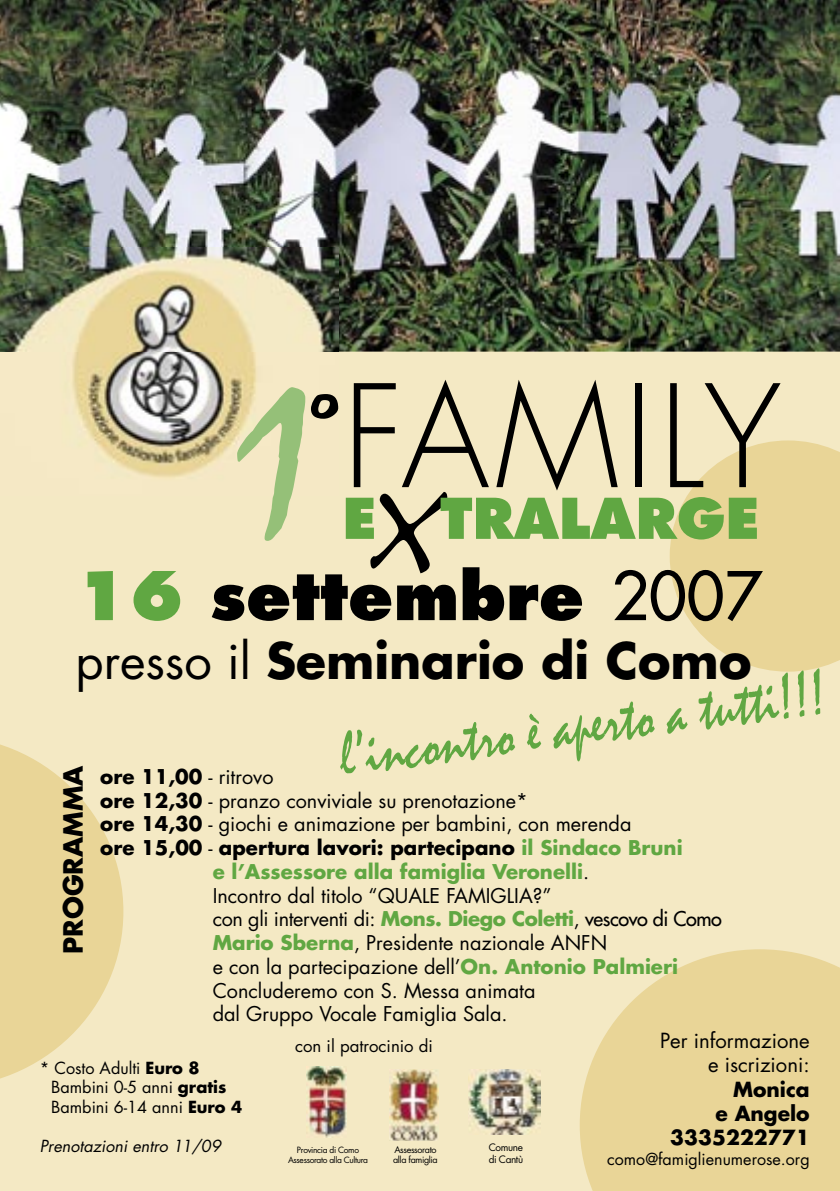
<style>
.page{position:relative;width:840px;height:1191px;background:#fff}
.page>*{position:absolute;margin:0;border:0;box-sizing:border-box;transform-origin:0 0}
.t1{font:216.8px "Mistral";color:#95c078}
.t2{font:300 137.8px "Futura";letter-spacing:.04em;color:#000}
.t3{font:129.2px "Handwriting Dakota";color:#000}
.t4{font:800 65.2px "Futura";color:#000}
.t5{font:64.6px "Mistral";color:#60a742;scale:.82 1}
.t6{font:800 54.6px "Futura";color:#60a742}
.t7{font:700 48.8px "Futura";color:#000}
.t8{font:700 25.8px "Futura";color:#000}
.t9{font:20.2px/24.4px "Futura";color:#000;text-align:right}
.t10{font:700 20.2px/24.4px "Futura";color:#000;text-align:right}
.t11{font:19.8px "Futura";color:#000}
.t12{font:700 19.8px "Futura";color:#000}
.t13{font:19.8px "Futura";letter-spacing:-.02em;color:#000}
.t14{font:700 19.8px "Futura";color:#60a742}
.t15{font:16.8px "Futura";color:#000}
.t16{font:16.2px/19.4px "Futura";color:#000}
.t17{font:italic 16.2px "Futura";color:#000}
.t18{font:10px/12px "Futura";letter-spacing:-.04em;color:#000}
.t19{font:9px/10px "Futura";letter-spacing:-.04em;color:#000}
.t20{font:8.4px/10px "Futura";letter-spacing:-.04em;color:#000;text-align:center}
.s1{font-family:"Mistral";font-weight:400;font-size:143.6px}
.s2{color:#60a742}
.s3{font-weight:400}
.s4{font-weight:700}
.s5{font-weight:400;color:#000}
.s6{font-weight:700;color:#60a742}
.s7{font-style:inherit}
</style>
<div class="page">
<div style="left:0;top:0;width:839px;height:1191px;background:#f4e9c4"></div>
<svg style="left:579px;top:949px;width:260px;height:242px;fill:#e9d597"></svg>
<svg style="left:0;top:744px;width:123px;height:335px;fill:#e9d597"></svg>
<img style="left:0;top:0;width:839px;height:351px">
<svg style="left:669px;top:440px;width:170px;height:231px"></svg>
<img style="left:0;top:248px;width:338px;height:230px">
<img style="left:389px;top:1069px;width:49px;height:71px">
<img style="left:306px;top:1067px;width:40px;height:70px">
<img style="left:468px;top:1069px;width:72px;height:66px">
<h2 class="t2" style="left:284px;top:348px;width:498px"><span class="s1">°</span>FAMILY</h2>
<h1 class="t1" style="left:232px;top:332px;width:85px">1</h1>
<h3 class="t3" style="left:360px;top:453px;width:81px">X</h3>
<h3 class="t6" style="left:440px;top:485px;width:321px">TRALARGE</h3>
<h3 class="t4" style="left:75px;top:555px;width:687px"><span class="s2">16</span> settembre <span class="s3">2007</span></h3>
<h3 class="t7" style="left:75px;top:626px;width:677px"><span class="s3">presso il</span> Seminario di Como</h3>
<h3 class="t6" style="left:342px;top:485px;width:36px">E</h3>
<h3 class="t5" style="left:335px;top:718px;width:598px;rotate:-7deg">l’incontro è aperto a tutti!!!</h3>
<h3 class="t8" style="left:55px;top:953px;width:190px;rotate:-90deg">PROGRAMMA</h3>
<p class="t12" style="left:100px;top:762px;width:175px">ore 11,00 <span class="s3">- ritrovo</span></p>
<p class="t11" style="left:100px;top:786px;width:429px"><span class="s4">ore 12,30</span> - pranzo conviviale su prenotazione*</p>
<p class="t11" style="left:100px;top:810px;width:532px"><span class="s4">ore 14,30</span> - giochi e animazione per bambini, con merenda</p>
<p class="t12" style="left:100px;top:834px;width:583px">ore 15,00 <span class="s3">-</span> apertura lavori: partecipano <span class="s2">il Sindaco Bruni</span></p>
<p class="t14" style="left:212px;top:857px;width:378px">e l’Assessore alla famiglia Veronelli<span class="s5">.</span></p>
<p class="t11" style="left:212px;top:881px;width:340px">Incontro dal titolo “QUALE FAMIGLIA?”</p>
<p class="t13" style="left:212px;top:905px;width:510px">con gli interventi di: <span class="s6">Mons. Diego Coletti</span>, <span class="s7">vescovo di Como</span></p>
<p class="t11" style="left:212px;top:929px;width:396px"><span class="s6">Mario Sberna</span>, Presidente nazionale ANFN</p>
<p class="t11" style="left:212px;top:953px;width:466px">e con la partecipazione dell’<span class="s6">On. Antonio Palmieri</span></p>
<p class="t11" style="left:212px;top:976px;width:324px">Concluderemo con S. Messa animata</p>
<p class="t11" style="left:212px;top:1000px;width:296px">dal Gruppo Vocale Famiglia Sala.</p>
<p class="t9" style="left:659px;top:1028px;width:151px">Per informazione e iscrizioni:</p>
<p class="t10" style="left:670px;top:1076px;width:141px">Monica<br>e Angelo<br>3335222771</p>
<p class="t16" style="left:606px;top:1148px;width:204px">como@famiglienumerose.org</p>
<p class="t15" style="left:295px;top:1034px;width:139px">con il patrocinio di</p>
<p class="t16" style="left:51px;top:1058px;width:192px;text-indent:-12px">* Costo Adulti <span class="s4">Euro 8<br></span>Bambini 0-5 anni <span class="s4">gratis<br></span>Bambini 6-14 anni <span class="s4">Euro 4</span></p>
<p class="t17" style="left:40px;top:1134px;width:183px">Prenotazioni entro 11/09</p>
<p class="t20" style="left:288px;top:1145px;width:81px">Provincia di Como<br>Assessorato alla Cultura</p>
<p class="t19" style="left:393px;top:1144px;width:46px">Assessorato alla famiglia</p>
<p class="t18" style="left:488px;top:1141px;width:36px">Comune di Cantù</p>
</div>
